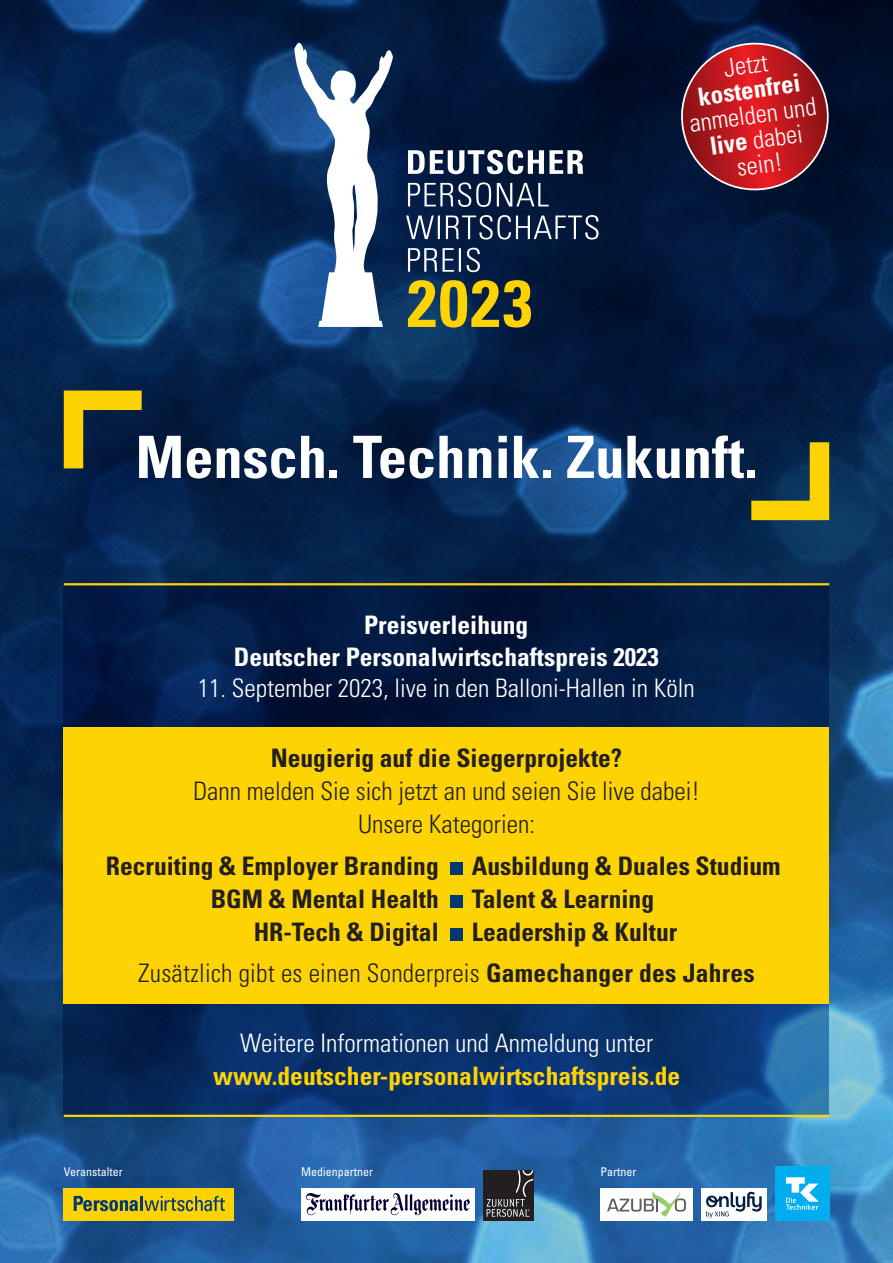
<style>
.page{position:relative;width:893px;height:1263px;background:#fff}
.page>*{position:absolute;margin:0;border:0;box-sizing:border-box;transform-origin:0 0}
.t1{font:700 condensed 58.35px "Univers";color:#fff}
.t2{font:700 condensed 25.5px/41.5px "Univers";color:#231f20}
.t3{font:300 condensed 25.5px "Univers";color:#fff}
.t4{font:300 condensed 25.5px/33px "Univers";color:#231f20;text-align:center}
.t5{font:700 condensed 25.5px/31.5px "Univers";color:#fff;text-align:center}
.t6{font:700 condensed 25.5px "Univers";color:#fed304}
.t7{font:300 condensed 25.05px/25px "Univers";color:#fff;text-align:center}
.t8{font:700 condensed 25.05px "Univers";color:#fff}
.t9{font:condensed 12px "Univers";color:#fff}
.s1{font-weight:700}
.s2{font-weight:300}
</style>
<div class="page">
<img style="left:0;top:0;width:893px;height:1263px">
<svg style="left:408px;top:280px;width:123px;height:47px;background:#8b8428"></svg>
<svg style="left:294px;top:42px;width:99px;height:285px"></svg>
<svg style="left:408px;top:248px;width:72px;height:24px"></svg>
<svg style="left:406px;top:215px;width:192px;height:25px;background:#3e506c"></svg>
<svg style="left:408px;top:182px;width:141px;height:25px;background:#41536e"></svg>
<svg style="left:408px;top:150px;width:175px;height:24px"></svg>
<svg style="left:54px;top:381px;width:107px;height:107px;background:#3d4635"></svg>
<svg style="left:732px;top:423px;width:107px;height:107px;background:#3f4e3b"></svg>
<div style="left:64px;top:1188px;width:170px;height:32px;background:#fed304"></div>
<svg style="left:74px;top:1196px;width:151px;height:15px"></svg>
<div style="left:483px;top:1170px;width:50px;height:50px;background:#231f20"></div>
<svg style="left:487px;top:1170px;width:46px;height:47px"></svg>
<div style="left:301px;top:1188px;width:174px;height:32px;background:#fff"></div>
<svg style="left:306px;top:1193px;width:164px;height:22px"></svg>
<div style="left:600px;top:1188px;width:93px;height:32px;background:#fff"></div>
<svg style="left:607px;top:1192px;width:79px;height:24px"></svg>
<div style="left:775px;top:1166px;width:54px;height:54px;background:#00aeef"></div>
<svg style="left:786px;top:1177px;width:33px;height:33px"></svg>
<div style="left:701px;top:1188px;width:66px;height:32px;background:#fff"></div>
<svg style="left:706px;top:1192px;width:56px;height:26px"></svg>
<svg style="left:676px;top:38px;width:158px;height:157px;background:#861f2c"></svg>
<svg style="left:64px;top:585px;width:765px;height:530px;background:#082654"></svg>
<hr style="left:64px;top:583px;width:765px;height:2px;background:#fed304">
<hr style="left:64px;top:1115px;width:765px;height:2px;background:#fed304">
<div style="left:64px;top:727px;width:765px;height:276px;background:#fed304"></div>
<div style="left:450px;top:862px;width:13px;height:13px;background:#013874"></div>
<div style="left:450px;top:895px;width:13px;height:13px;background:#013874"></div>
<div style="left:450px;top:928px;width:13px;height:13px;background:#013874"></div>
<p class="t7" style="left:722px;top:55px;width:46px;rotate:-8deg">Jetzt</p>
<p class="t8" style="left:696px;top:82px;width:104px;rotate:-8deg">kostenfrei</p>
<p class="t7" style="left:688px;top:111px;width:129px;rotate:-8deg">anmelden und <span class="s1">live</span> dabei sein!</p>
<h1 class="t1" style="left:136px;top:421px;width:623px">Mensch. Technik. Zukunft.</h1>
<p class="t5" style="left:234px;top:609px;width:426px">Preisverleihung<br>Deutscher Personalwirtschaftspreis 2023</p>
<p class="t3" style="left:198px;top:673px;width:498px">11. September 2023, live in den Balloni-Hallen in Köln</p>
<p class="t2" style="left:271px;top:737px;width:353px">Neugierig auf die Siegerprojekte?</p>
<p class="t4" style="left:193px;top:774px;width:508px">Dann melden Sie sich jetzt an und seien Sie live dabei!<br>Unsere Kategorien:</p>
<p class="t2" style="left:106px;top:845px;width:334px">Recruiting &amp; Employer Branding</p>
<p class="t2" style="left:472px;top:845px;width:310px">Ausbildung &amp; Duales Studium</p>
<p class="t2" style="left:211px;top:878px;width:230px">BGM &amp; Mental Health</p>
<p class="t2" style="left:472px;top:878px;width:184px">Talent &amp; Learning</p>
<p class="t2" style="left:254px;top:911px;width:187px">HR-Tech &amp; Digital</p>
<p class="t2" style="left:138px;top:911px;width:618px;text-indent:334px">Leadership &amp; Kultur<br><span class="s2">Zusätzlich gibt es einen Sonderpreis</span> Gamechanger des Jahres</p>
<p class="t3" style="left:240px;top:1028px;width:414px">Weitere Informationen und Anmeldung unter</p>
<p class="t6" style="left:213px;top:1061px;width:468px">www.deutscher-personalwirtschaftspreis.de</p>
<p class="t9" style="left:64px;top:1164px;width:60px">Veranstalter</p>
<p class="t9" style="left:301px;top:1164px;width:73px">Medienpartner</p>
<p class="t9" style="left:600px;top:1164px;width:37px">Partner</p>
</div>
